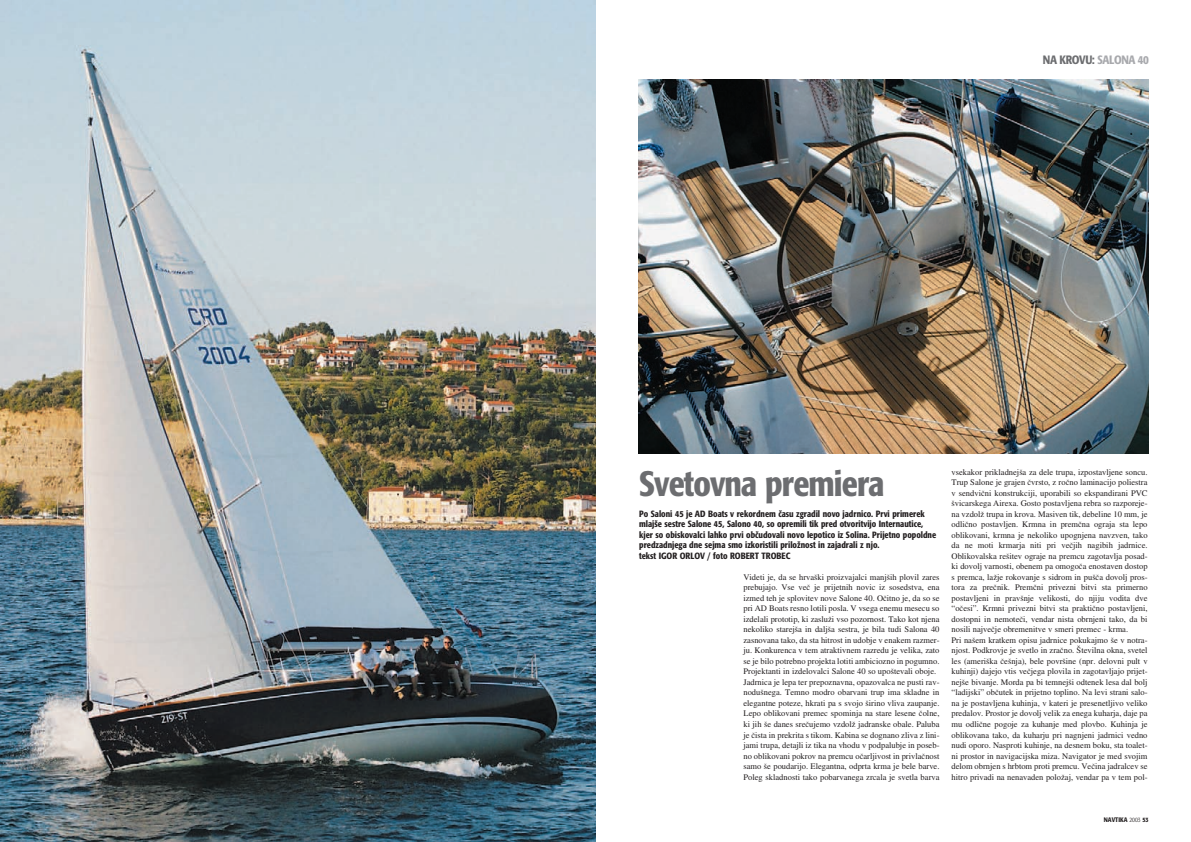
<style>
.page{position:relative;width:1191px;height:842px;background:#fff}
.page>*{position:absolute;margin:0;border:0;box-sizing:border-box;transform-origin:0 0}
.t1{font:500 condensed 35px "Formata X";letter-spacing:-.025em;color:#6c6d70}
.t2{font:500 condensed 12px "Formata X";letter-spacing:-.035em;color:#6c6d70}
.t3{font:500 condensed 9px/10.5px "Formata X";color:#231f20}
.t4{font:8.5px/10.5px "FS Times Rom";color:#231f20}
.t5{font:500 condensed 6.5px "Formata X";color:#231f20}
.s1{color:#a8a9ad}
.s2{font-weight:300}
</style>
<div class="page">
<img style="left:0;top:0;width:595px;height:842px">
<img style="left:638px;top:80px;width:510px;height:374px">
<h2 class="t2" style="left:1043px;top:55px;width:108px">NA KROVU: <span class="s1">SALONA 40</span></h2>
<h1 class="t1" style="left:639px;top:469px;width:247px">Svetovna premiera</h1>
<p class="t3" style="left:639px;top:509px;width:299px">Po Saloni 45 je AD Boats v rekordnem Ëasu zgradil novo jadrnico. Prvi primerek mlajπe sestre Salone 45, Salono 40, so opremili tik pred otvoritvijo Internautice, kjer so obiskovalci lahko prvi obËudovali novo lepotico iz Solina. Prijetno popoldne predzadnjega dne sejma smo izkoristili priloænost in zajadrali z njo.<br>tekst IGOR ORLOV / foto ROBERT TROBEC</p>
<p class="t4" style="left:743px;top:571px;width:198px">Videti je, da se hrvaπki proizvajalci manjπih plovil zares prebujajo. Vse veË je prijetnih novic iz sosedstva, ena izmed teh je splovitev nove Salone 40. OËitno je, da so se pri AD Boats resno lotili posla. V vsega enemu mesecu so izdelali prototip, ki zasluæi vso pozornost. Tako kot njena nekoliko starejπa in daljπa sestra, je bila tudi Salona 40 zasnovana tako, da sta hitrost in udobje v enakem razmer&shy;ju. Konkurenca v tem atraktivnem razredu je velika, zato se je bilo potrebno projekta lotiti ambiciozno in pogumno.<br>Projektanti in izdelovalci Salone 40 so upoπtevali oboje.<br>Jadrnica je lepa ter prepoznavna, opazovalca ne pusti rav&shy;noduπnega. Temno modro obarvani trup ima skladne in elegantne poteze, hkrati pa s svojo πirino vliva zaupanje.<br>Lepo oblikovani premec spominja na stare lesene Ëolne, ki jih πe danes sreËujemo vzdolæ jadranske obale. Paluba je Ëista in prekrita s tikom. Kabina se dognano zliva z lini&shy;jami trupa, detajli iz tika na vhodu v podpalubje in poseb&shy;no oblikovani pokrov na premcu oËarljivost in privlaËnost samo πe poudarijo. Elegantna, odprta krma je bele barve.<br>Poleg skladnosti tako pobarvanega zrcala je svetla barva</p>
<p class="t4" style="left:951px;top:466px;width:198px">vsekakor prikladnejπa za dele trupa, izpostavljene soncu.<br>Trup Salone je grajen Ëvrsto, z roËno laminacijo poliestra v sendviËni konstrukciji, uporabili so ekspandirani PVC πvicarskega Airexa. Gosto postavljena rebra so razporeje&shy;na vzdolæ trupa in krova. Masiven tik, debeline 10 mm, je odliËno postavljen. Krmna in premËna ograja sta lepo oblikovani, krmna je nekoliko upognjena navzven, tako da ne moti krmarja niti pri veËjih nagibih jadrnice.<br>Oblikovalska reπitev ograje na premcu zagotavlja posad&shy;ki dovolj varnosti, obenem pa omogoËa enostaven dostop s premca, laæje rokovanje s sidrom in puπËa dovolj pros&shy;tora za preËnik. PremËni privezni bitvi sta primerno postavljeni in pravπnje velikosti, do njiju vodita dve “oËesi”. Krmni privezni bitvi sta praktiËno postavljeni, dostopni in nemoteËi, vendar nista obrnjeni tako, da bi nosili najveËje obremenitve v smeri premec - krma.<br>Pri naπem kratkem opisu jadrnice pokukajmo πe v notra&shy;njost. Podkrovje je svetlo in zraËno. ©tevilna okna, svetel les (ameriπka Ëeπnja), bele povrπine (npr. delovni pult v kuhinji) dajejo vtis veËjega plovila in zagotavljajo prijet&shy;nejπe bivanje. Morda pa bi temnejπi odtenek lesa dal bolj “ladijski” obËutek in prijetno toplino. Na levi strani salo&shy;na je postavljena kuhinja, v kateri je presenetljivo veliko predalov. Prostor je dovolj velik za enega kuharja, daje pa mu odliËne pogoje za kuhanje med plovbo. Kuhinja je oblikovana tako, da kuharju pri nagnjeni jadrnici vedno nudi oporo. Nasproti kuhinje, na desnem boku, sta toalet&shy;ni prostor in navigacijska miza. Navigator je med svojim delom obrnjen s hrbtom proti premcu. VeËina jadralcev se hitro privadi na nenavaden poloæaj, vendar pa v tem pol-</p>
<p class="t5" style="left:1103px;top:817px;width:46px">NAVTIKA <span class="s2">2003</span> 53</p>
</div>
